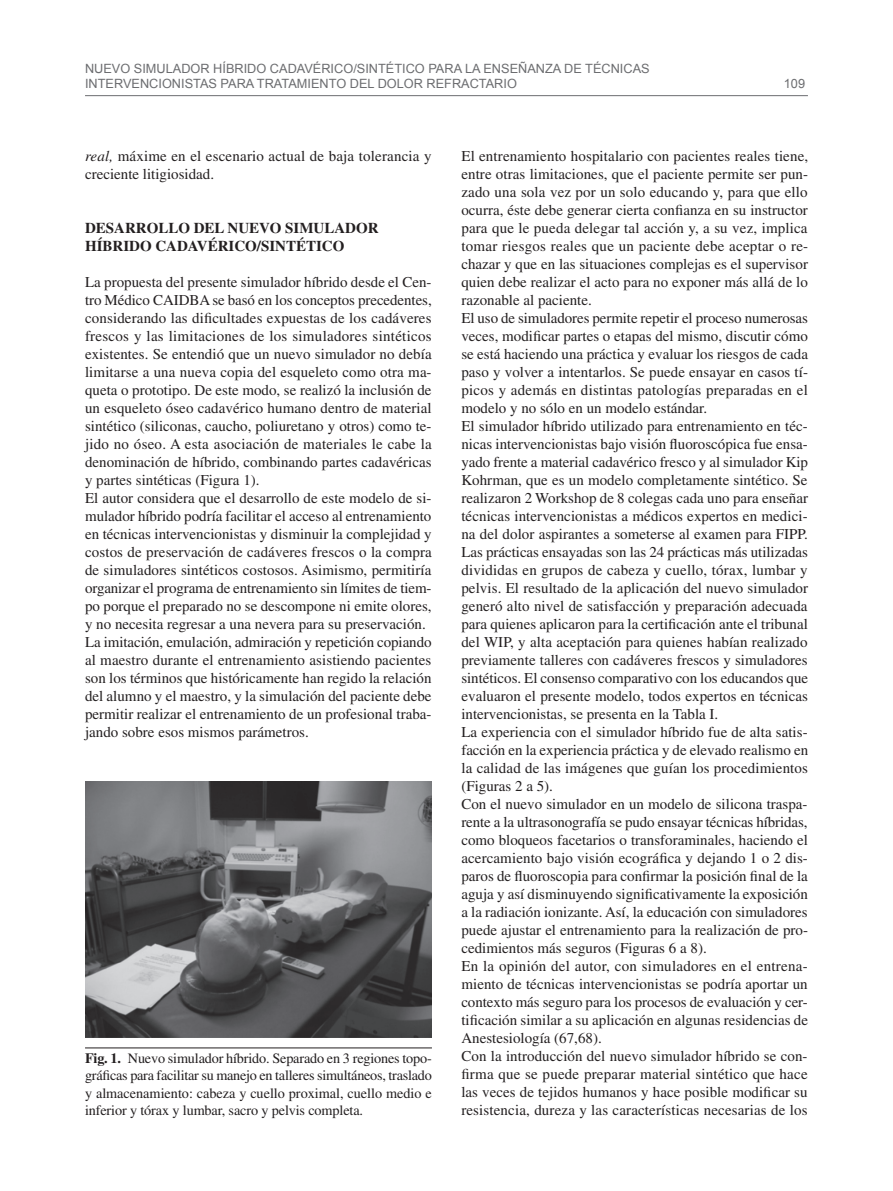
<style>
.page{position:relative;width:893px;height:1191px;background:#fff}
.page>*{position:absolute;margin:0;border:0;box-sizing:border-box;transform-origin:0 0}
.t1{font:15px/18px "Times";color:#231f20}
.t2{font:700 15px/18px "Times";color:#231f20}
.t3{font:14.25px/17.2px "Times";letter-spacing:-.01em;color:#231f20;text-align:justify}
.t4{font:12.75px/15px "Arial";color:#6c6d70}
.s1{font-style:italic}
.s2{font-weight:700}
</style>
<div class="page">
<hr style="left:85px;top:95px;width:723px;height:1px;background:#6c6d70">
<img style="left:85px;top:781px;width:347px;height:256px">
<hr style="left:85px;top:1047px;width:347px;height:1px;background:#231f20">
<p class="t4" style="left:85px;top:62px;width:566px">NUEVO SIMULADOR HÍBRIDO CADAVÉRICO/SINTÉTICO PARA LA ENSEÑANZA DE TÉCNICAS<br>INTERVENCIONISTAS PARA TRATAMIENTO DEL DOLOR REFRACTARIO</p>
<p class="t4" style="left:784px;top:77px;width:23px">109</p>
<p class="t1" style="left:85px;top:146px;width:348px"><span class="s1">real,</span> máxime en el escenario actual de baja tolerancia y creciente litigiosidad.</p>
<p class="t2" style="left:85px;top:218px;width:295px">DESARROLLO DEL NUEVO SIMULADOR<br>HÍBRIDO CADAVÉRICO/SINTÉTICO</p>
<p class="t1" style="left:85px;top:272px;width:348px">La propuesta del presente simulador híbrido desde el Cen&shy;tro Médico CAIDBA se basó en los conceptos precedentes, considerando las dificultades expuestas de los cadáveres frescos y las limitaciones de los simuladores sintéticos existentes. Se entendió que un nuevo simulador no debía limitarse a una nueva copia del esqueleto como otra ma&shy;queta o prototipo. De este modo, se realizó la inclusión de un esqueleto óseo cadavérico humano dentro de material sintético (siliconas, caucho, poliuretano y otros) como te&shy;jido no óseo. A esta asociación de materiales le cabe la denominación de híbrido, combinando partes cadavéricas y partes sintéticas (Figura 1).<br>El autor considera que el desarrollo de este modelo de si&shy;mulador híbrido podría facilitar el acceso al entrenamiento en técnicas intervencionistas y disminuir la complejidad y costos de preservación de cadáveres frescos o la compra de simuladores sintéticos costosos. Asimismo, permitiría organizar el programa de entrenamiento sin límites de tiem&shy;po porque el preparado no se descompone ni emite olores, y no necesita regresar a una nevera para su preservación.<br>La imitación, emulación, admiración y repetición copiando al maestro durante el entrenamiento asistiendo pacientes son los términos que históricamente han regido la relación del alumno y el maestro, y la simulación del paciente debe permitir realizar el entrenamiento de un profesional traba&shy;jando sobre esos mismos parámetros.</p>
<p class="t3" style="left:85px;top:1049px;width:348px"><span class="s2">Fig. 1.</span> Nuevo simulador híbrido. Separado en 3 regiones topo&shy;gráficas para facilitar su manejo en talleres simultáneos, traslado y almacenamiento: cabeza y cuello proximal, cuello medio e inferior y tórax y lumbar, sacro y pelvis completa.</p>
<p class="t1" style="left:461px;top:146px;width:348px">El entrenamiento hospitalario con pacientes reales tiene, entre otras limitaciones, que el paciente permite ser pun&shy;zado una sola vez por un solo educando y, para que ello ocurra, éste debe generar cierta confianza en su instructor para que le pueda delegar tal acción y, a su vez, implica tomar riesgos reales que un paciente debe aceptar o re&shy;chazar y que en las situaciones complejas es el supervisor quien debe realizar el acto para no exponer más allá de lo razonable al paciente.<br>El uso de simuladores permite repetir el proceso numerosas veces, modificar partes o etapas del mismo, discutir cómo se está haciendo una práctica y evaluar los riesgos de cada paso y volver a intentarlos. Se puede ensayar en casos tí&shy;picos y además en distintas patologías preparadas en el modelo y no sólo en un modelo estándar.<br>El simulador híbrido utilizado para entrenamiento en téc&shy;nicas intervencionistas bajo visión fluoroscópica fue ensa&shy;yado frente a material cadavérico fresco y al simulador Kip Kohrman, que es un modelo completamente sintético. Se realizaron 2 Workshop de 8 colegas cada uno para enseñar técnicas intervencionistas a médicos expertos en medici&shy;na del dolor aspirantes a someterse al examen para FIPP.<br>Las prácticas ensayadas son las 24 prácticas más utilizadas divididas en grupos de cabeza y cuello, tórax, lumbar y pelvis. El resultado de la aplicación del nuevo simulador generó alto nivel de satisfacción y preparación adecuada para quienes aplicaron para la certificación ante el tribunal del WIP, y alta aceptación para quienes habían realizado previamente talleres con cadáveres frescos y simuladores sintéticos. El consenso comparativo con los educandos que evaluaron el presente modelo, todos expertos en técnicas intervencionistas, se presenta en la Tabla I.<br>La experiencia con el simulador híbrido fue de alta satis&shy;facción en la experiencia práctica y de elevado realismo en la calidad de las imágenes que guían los procedimientos (Figuras 2 a 5).<br>Con el nuevo simulador en un modelo de silicona traspa&shy;rente a la ultrasonografía se pudo ensayar técnicas híbridas, como bloqueos facetarios o transforaminales, haciendo el acercamiento bajo visión ecográfica y dejando 1 o 2 dis&shy;paros de fluoroscopia para confirmar la posición final de la aguja y así disminuyendo significativamente la exposición a la radiación ionizante. Así, la educación con simuladores puede ajustar el entrenamiento para la realización de pro&shy;cedimientos más seguros (Figuras 6 a 8).<br>En la opinión del autor, con simuladores en el entrena&shy;miento de técnicas intervencionistas se podría aportar un contexto más seguro para los procesos de evaluación y cer&shy;tificación similar a su aplicación en algunas residencias de Anestesiología (67,68).<br>Con la introducción del nuevo simulador híbrido se con&shy;firma que se puede preparar material sintético que hace las veces de tejidos humanos y hace posible modificar su resistencia, dureza y las características necesarias de los</p>
</div>
